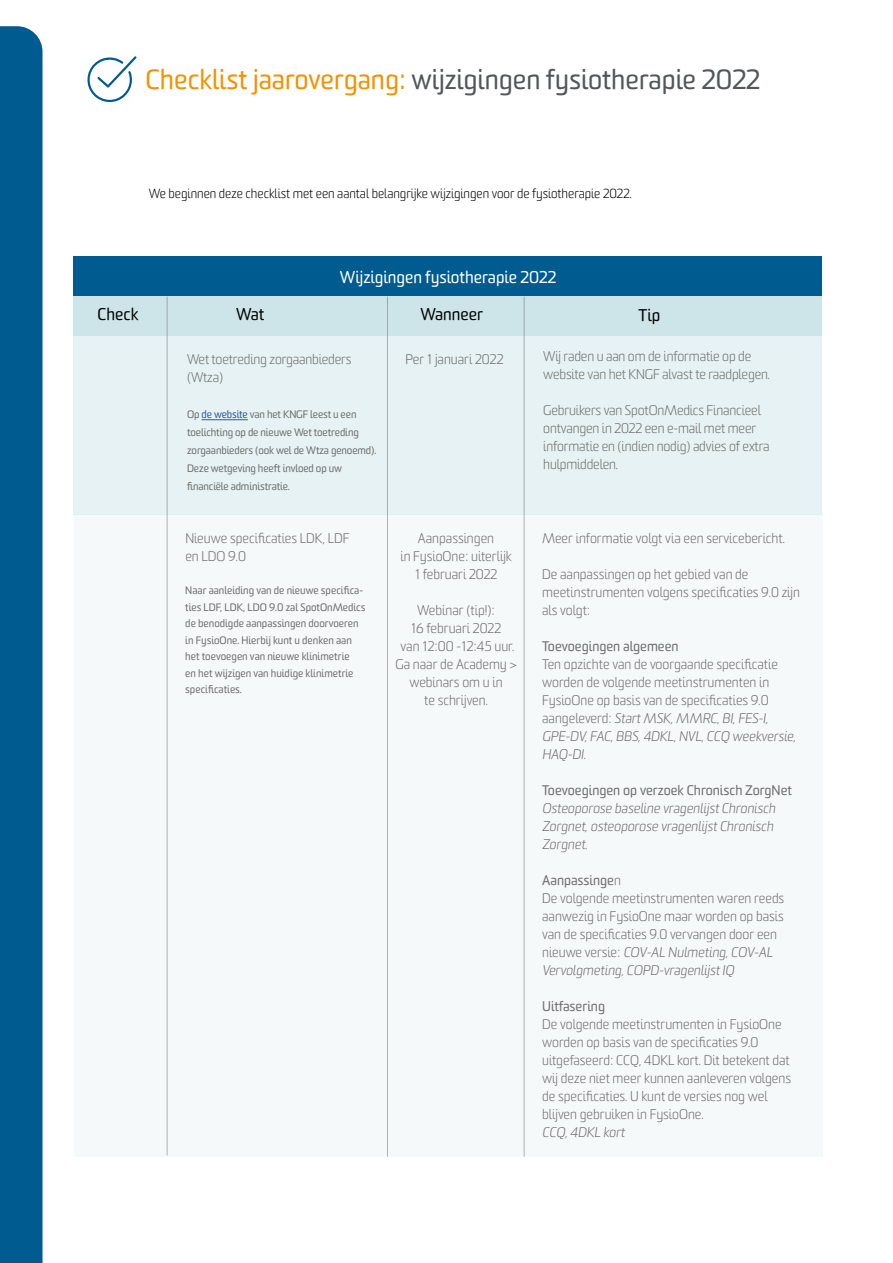
<style>
.page{position:relative;width:893px;height:1263px;background:#fff}
.page>*{position:absolute;margin:0;border:0;box-sizing:border-box;transform-origin:0 0}
.t1{font:27px "Sommet Rounded";color:#53575a}
.t2{font:16.5px "Sommet Rounded";color:#fff}
.t3{font:16.5px "Sommet Rounded";color:#020203}
.t4{font:300 13.5px/18px "Sommet Rounded";color:#706f6f}
.t5{font:13.5px "Sommet Rounded";color:#706f6f}
.t6{font:300 12.75px "Sommet Rounded";color:#020203}
.t7{font:10.5px/16.5px "Sommet Rounded";letter-spacing:-.01em;color:#706f6f}
.s1{color:#f39200}
.s2{color:#275b9b}
.s3{font-weight:400}
</style>
<div class="page">
<div style="left:74px;top:335px;width:748px;height:179px;background:#e6f2f3"></div>
<div style="left:74px;top:514px;width:749px;height:643px;background:#f5f9fa"></div>
<hr style="left:202px;top:419px;width:46px;height:1px;background:#275b9b">
<div style="left:0;top:26px;width:43px;height:1237px;background:#005c90"></div>
<div style="left:74px;top:257px;width:748px;height:39px;background:#005c90"></div>
<div style="left:74px;top:296px;width:748px;height:39px;background:#cde5e8"></div>
<svg style="left:87px;top:56px;width:50px;height:47px"></svg>
<hr style="left:167px;top:297px;width:1px;height:858px;background:#686868">
<hr style="left:387px;top:297px;width:1px;height:860px;background:#686868">
<hr style="left:524px;top:297px;width:1px;height:860px;background:#686868">
<h1 class="t1" style="left:145px;top:63px;width:616px"><span class="s1">Checklist jaarovergang:</span> wijzigingen fysiotherapie 2022</h1>
<p class="t6" style="left:149px;top:186px;width:484px">We beginnen deze checklist met een aantal belangrijke wijzigingen voor de fysiotherapie 2022.</p>
<p class="t2" style="left:340px;top:267px;width:218px">Wijzigingen fysiotherapie 2022</p>
<p class="t3" style="left:98px;top:304px;width:42px">Check</p>
<p class="t3" style="left:236px;top:304px;width:30px">Wat</p>
<p class="t3" style="left:420px;top:304px;width:64px">Wanneer</p>
<p class="t3" style="left:639px;top:305px;width:23px">Tip</p>
<p class="t4" style="left:187px;top:351px;width:166px">Wet toetreding zorgaanbieders (Wtza)</p>
<p class="t7" style="left:187px;top:406px;width:191px;line-height:18px">Op <span class="s2">de website</span> van het KNGF leest u een toelichting op de nieuwe Wet toetreding zorgaanbieders (ook wel de Wtza genoemd).<br>Deze wetgeving heeft invloed op uw financiële administratie.</p>
<p class="t4" style="left:185px;top:530px;width:166px">Nieuwe specificaties LDK, LDF en LDO 9.0</p>
<p class="t7" style="left:185px;top:582px;width:182px">Naar aanleiding van de nieuwe specifica&shy;ties LDF, LDK, LDO 9.0 zal SpotOnMedics de benodigde aanpassingen doorvoeren in FysioOne. Hierbij kunt u denken aan het toevoegen van nieuwe klinimetrie<br>en het wijzigen van huidige klinimetrie specificaties.</p>
<p class="t4" style="left:405px;top:350px;width:100px">Per 1 januari 2022</p>
<p class="t4" style="left:400px;top:530px;width:113px;text-align:center">Aanpassingen<br>in FysioOne: uiterlijk<br>1 februari 2022</p>
<p class="t4" style="left:395px;top:602px;width:123px;text-align:center">Webinar (tip!):<br>16 februari 2022<br>van 12:00 -12:45 uur.<br>Ga naar de Academy &gt; webinars om u in<br>te schrijven.</p>
<p class="t4" style="left:543px;top:347px;width:228px">Wij raden u aan om de informatie op de website van het KNGF alvast te raadplegen.</p>
<p class="t4" style="left:543px;top:401px;width:228px">Gebruikers van SpotOnMedics Financieel ontvangen in 2022 een e-mail met meer informatie en (indien nodig) advies of extra hulpmiddelen.</p>
<p class="t4" style="left:542px;top:529px;width:244px">Meer informatie volgt via een servicebericht.</p>
<p class="t4" style="left:542px;top:565px;width:259px">De aanpassingen op het gebied van de meetinstrumenten volgens specificaties 9.0 zijn als volgt:</p>
<p class="t5" style="left:542px;top:638px;width:138px">Toevoegingen algemeen</p>
<p class="t4" style="left:542px;top:655px;width:258px">Ten opzichte van de voorgaande specificatie worden de volgende meetinstrumenten in FysioOne op basis van de specificaties 9.0<br>a a n g e le v e rd : StartMSK,MMRC,BI,FES-I, GPE-DV,FAC,BBS,4DKL,NVL,CCQ weekversie, HAQ-DI.</p>
<p class="t5" style="left:542px;top:782px;width:251px">Toevoegingen op verzoek Chronisch ZorgNet</p>
<p class="t4" style="left:542px;top:799px;width:237px">Osteoporose baseline vragenlijstChronisch<br>Zorgnet,osteoporose vragenlijstChronisch<br>Zorgnet.</p>
<p class="t4" style="left:542px;top:871px;width:244px"><span class="s3">Aanpassinge</span>n<br>De volgende meetinstrumenten waren reeds aanwezig in FysioOne maar worden op basis van de specificaties 9.0 vervangen door een n ie u w e v e rs ie : COV-AL Nulmeting,COV-AL Vervolgmeting,COPD-vragenlijstIQ</p>
<p class="t5" style="left:542px;top:998px;width:64px">Uitfasering</p>
<p class="t4" style="left:542px;top:1015px;width:250px">De volgende meetinstrumenten in FysioOne worden op basis van de specificaties 9.0 uitgefaseerd: CCQ, 4DKL kort. Dit betekent dat wij deze niet meer kunnen aanleveren volgens de specificaties. U kunt de versies nog wel blijven gebruiken in FysioOne.<br>CCQ,4DKL kort</p>
</div>
